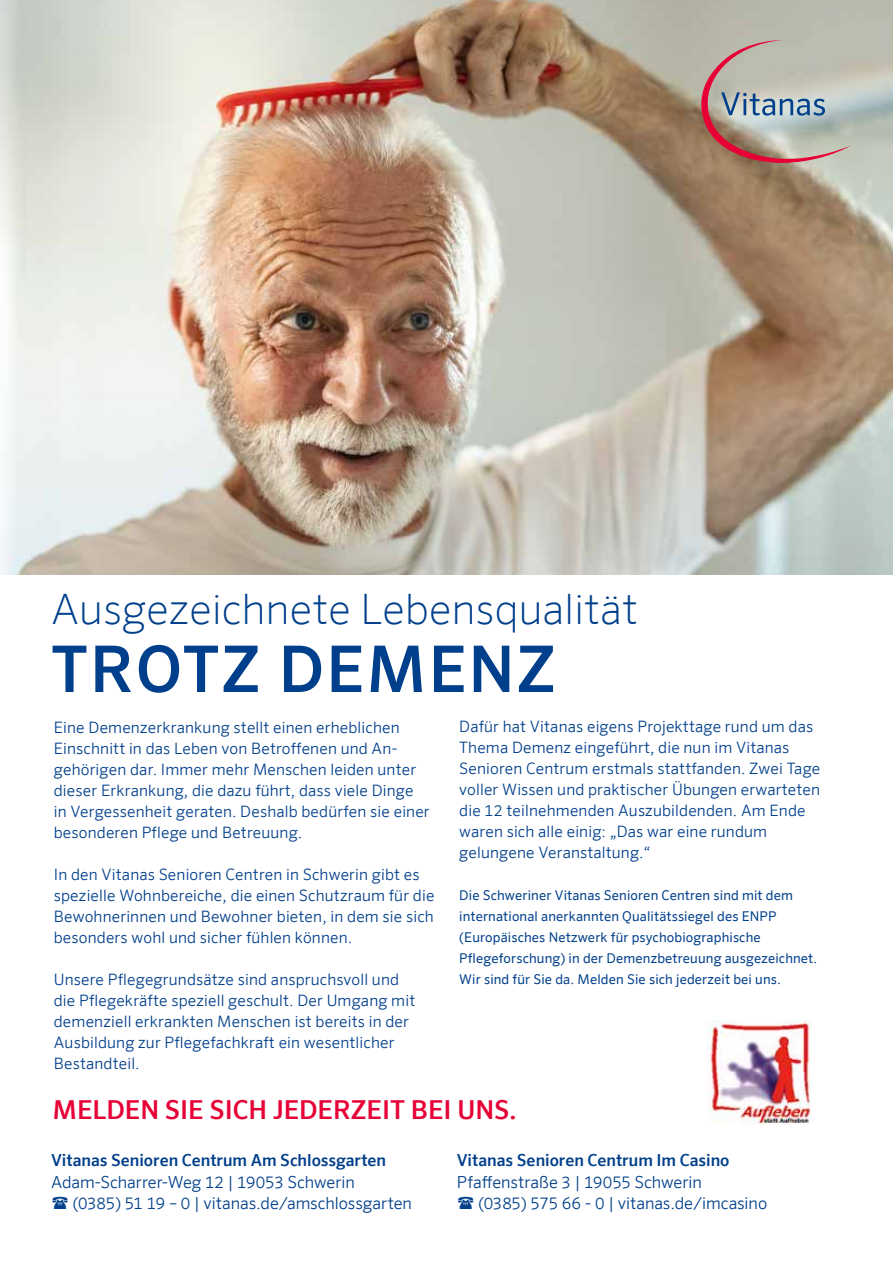
<style>
.page{position:relative;width:893px;height:1263px;background:#fff}
.page>*{position:absolute;margin:0;border:0;box-sizing:border-box;transform-origin:0 0}
.t1{font:500 64.35px "Sero Offc Pro";letter-spacing:.03em;color:#003f8b}
.t2{font:200 42px "Sero Offc Pro";letter-spacing:.005em;color:#003f8b}
.t3{font:500 26.1px "Sero Offc Pro";color:#e60036}
.t4{font:300 16.65px/21.6px "Sero Offc Pro";letter-spacing:-.005em;color:#003f8b}
.t5{font:500 16.65px "Sero Offc Pro";color:#003f8b}
.t6{font:300 15.75px/21px "Sero Offc Pro";letter-spacing:.01em;color:#003f8b}
.t7{font:13.5px/21px "Sero Offc Pro";letter-spacing:.01em;color:#003f8b}
</style>
<div class="page">
<img style="left:0;top:0;width:893px;height:574px">
<svg style="left:701px;top:40px;width:150px;height:123px;background:#b6a9a3"></svg>
<img style="left:707px;top:1020px;width:104px;height:105px">
<h2 class="t2" style="left:51px;top:585px;width:588px">Ausgezeichnete Lebensqualität</h2>
<h1 class="t1" style="left:51px;top:630px;width:506px">TROTZ DEMENZ</h1>
<p class="t6" style="left:54px;top:717px;width:377px">Eine Demenzerkrankung stellt einen erheblichen Einschnitt in das Leben von Betroffenen und An&shy;gehörigen dar. Immer mehr Menschen leiden unter dieser Erkrankung, die dazu führt, dass viele Dinge in Vergessenheit geraten. Deshalb bedürfen sie einer besonderen Pflege und Betreuung.</p>
<p class="t6" style="left:54px;top:864px;width:382px">In den Vitanas Senioren Centren in Schwerin gibt es spezielle Wohnbereiche, die einen Schutzraum für die Bewohnerinnen und Bewohner bieten, in dem sie sich besonders wohl und sicher fühlen können.</p>
<p class="t6" style="left:54px;top:969px;width:363px">Unsere Pflegegrundsätze sind anspruchsvoll und die Pflegekräfte speziell geschult. Der Umgang mit demenziell erkrankten Menschen ist bereits in der Ausbildung zur Pflegefachkraft ein wesentlicher Bestandteil.</p>
<p class="t6" style="left:459px;top:716px;width:363px">Dafür hat Vitanas eigens Projekttage rund um das Thema Demenz eingeführt, die nun im Vitanas Senioren Centrum erstmals stattfanden. Zwei Tage voller Wissen und praktischer Übungen erwarteten die 12 teilnehmenden Auszubildenden. Am Ende waren sich alle einig: „Das war eine rundum gelungene Veranstaltung.“</p>
<p class="t7" style="left:459px;top:884px;width:360px">Die Schweriner Vitanas Senioren Centren sind mit dem international anerkannten Qualitätssiegel des ENPP (Europäisches Netzwerk für psychobiographische Pflegeforschung) in der Demenzbetreuung ausgezeichnet.<br>Wir sind für Sie da. Melden Sie sich jederzeit bei uns.</p>
<h3 class="t3" style="left:52px;top:1094px;width:466px">MELDEN SIE SICH JEDERZEIT BEI UNS.</h3>
<p class="t5" style="left:51px;top:1150px;width:337px">Vitanas Senioren Centrum Am Schlossgarten</p>
<p class="t4" style="left:73px;top:1171px;width:341px;text-indent:-22px">Adam-Scharrer-Weg 12 | 19053 Schwerin<br>(0385) 51 19 – 0 | vitanas.de/amschlossgarten</p>
<p class="t5" style="left:457px;top:1150px;width:274px">Vitanas Senioren Centrum Im Casino</p>
<p class="t4" style="left:478px;top:1171px;width:290px;text-indent:-22px">Pfaffenstraße 3 | 19055 Schwerin<br>(0385) 575 66 - 0 | vitanas.de/imcasino</p>
</div>
